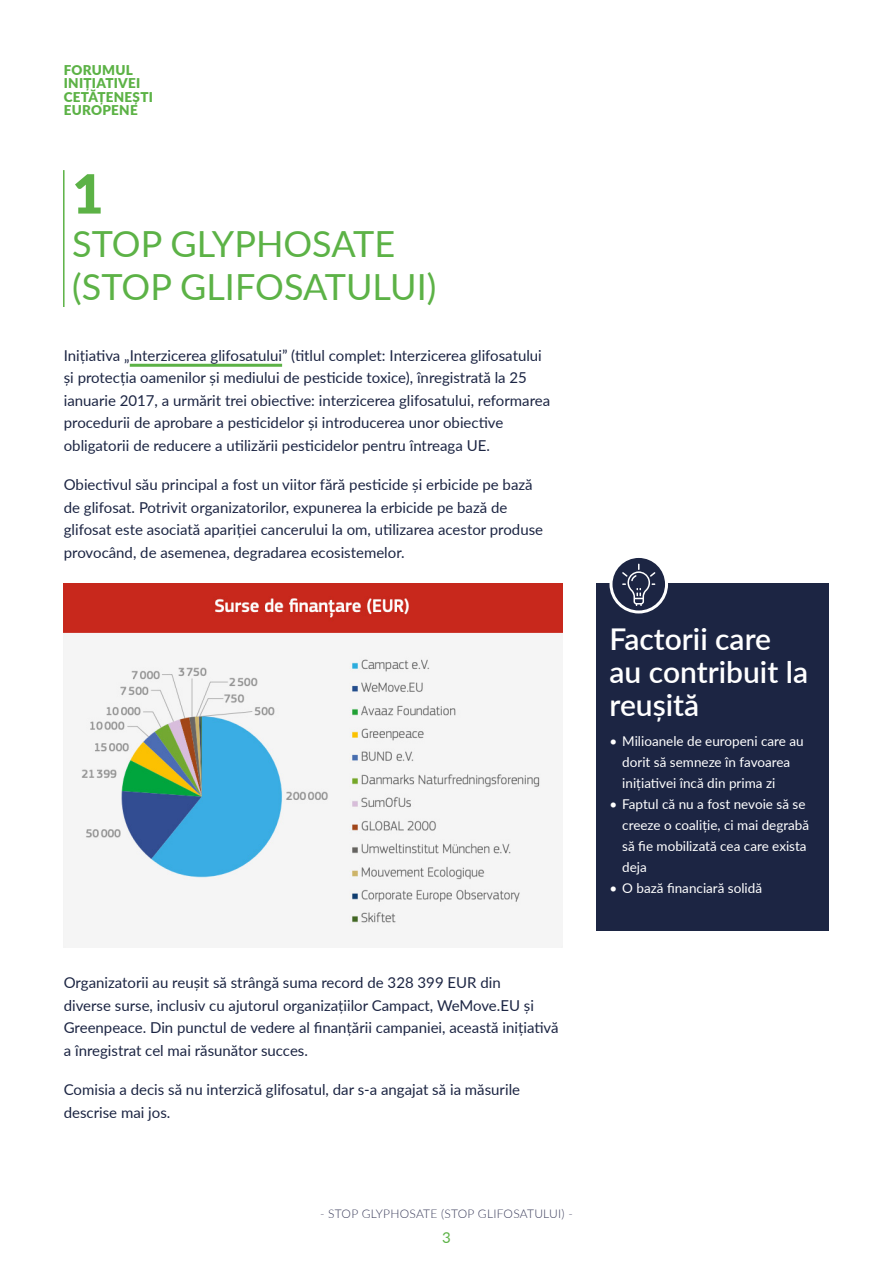
<style>
.page{position:relative;width:893px;height:1263px;background:#fff}
.page>*{position:absolute;margin:0;border:0;box-sizing:border-box;transform-origin:0 0}
.t1{font:900 54px "Lato";color:#5cb246}
.t2{font:36px/43.2px "Lato";color:#5cb246}
.t3{font:600 30px/33px "Lato";color:#fff}
.t4{font:15px/22.5px "Lato";color:#1c2543}
.t5{font:15px "Lato";color:#5cb246}
.t6{font:13.5px/21px "Lato";color:#fff}
.t7{font:900 13.5px/13.5px "Lato";letter-spacing:.02em;color:#5cb246}
.t8{font:300 12px "Lato";letter-spacing:.02em;color:#3c3e5c}
</style>
<div class="page">
<hr style="left:63px;top:170px;width:2px;height:137px;background:#5cb246">
<hr style="left:130px;top:364px;width:152px;height:3px;background:#5cb246">
<img style="left:64px;top:584px;width:499px;height:363px">
<div style="left:597px;top:583px;width:232px;height:348px;background:#1c2543"></div>
<svg style="left:611px;top:556px;width:55px;height:56px"></svg>
<div style="left:609px;top:555px;width:59px;height:58px;border:3px solid #fff;border-radius:50%"></div>
<svg style="left:622px;top:564px;width:33px;height:42px"></svg>
<p class="t7" style="left:64px;top:62px;width:91px">FORUMUL<br>INIȚIATIVEI<br>CETĂȚENEȘTI<br>EUROPENE</p>
<h1 class="t1" style="left:72px;top:153px;width:33px">1</h1>
<h2 class="t2" style="left:72px;top:221px;width:366px">STOP GLYPHOSATE (STOP GLIFOSATULUI)</h2>
<p class="t4" style="left:64px;top:343px;width:488px">Inițiativa „Interzicerea glifosatului” (titlul complet: Interzicerea glifosatului și protecția oamenilor și mediului de pesticide toxice), înregistrată la 25 ianuarie 2017, a urmărit trei obiective: interzicerea glifosatului, reformarea procedurii de aprobare a pesticidelor și introducerea unor obiective obligatorii de reducere a utilizării pesticidelor pentru întreaga UE.</p>
<p class="t4" style="left:64px;top:473px;width:481px">Obiectivul său principal a fost un viitor fără pesticide și erbicide pe bază de glifosat. Potrivit organizatorilor, expunerea la erbicide pe bază de glifosat este asociată apariției cancerului la om, utilizarea acestor produse provocând, de asemenea, degradarea ecosistemelor.</p>
<p class="t4" style="left:64px;top:971px;width:496px">Organizatorii au reușit să strângă suma record de 328 399 EUR din<br>diverse surse, inclusiv cu ajutorul organizațiilor Campact, WeMove.EU și Greenpeace. Din punctul de vedere al finanțării campaniei, această inițiativă a înregistrat cel mai răsunător succes.</p>
<p class="t4" style="left:64px;top:1078px;width:458px">Comisia a decis să nu interzică glifosatul, dar s-a angajat să ia măsurile descrise mai jos.</p>
<p class="t8" style="left:320px;top:1206px;width:254px">- STOP GLYPHOSATE (STOP GLIFOSATULUI) -</p>
<p class="t5" style="left:442px;top:1227px;width:10px">3</p>
<h3 class="t3" style="left:609px;top:621px;width:200px">Factorii care au contribuit la reușită</h3>
<p class="t6" style="left:622px;top:730px;width:183px;text-indent:-13px">• Milioanele de europeni care au dorit să semneze în favoarea inițiativei încă din prima zi</p>
<p class="t6" style="left:622px;top:793px;width:188px;text-indent:-13px">• Faptul că nu a fost nevoie să se creeze o coaliție, ci mai degrabă să fie mobilizată cea care exista deja</p>
<p class="t6" style="left:609px;top:877px;width:154px">• O bază financiară solidă</p>
</div>
